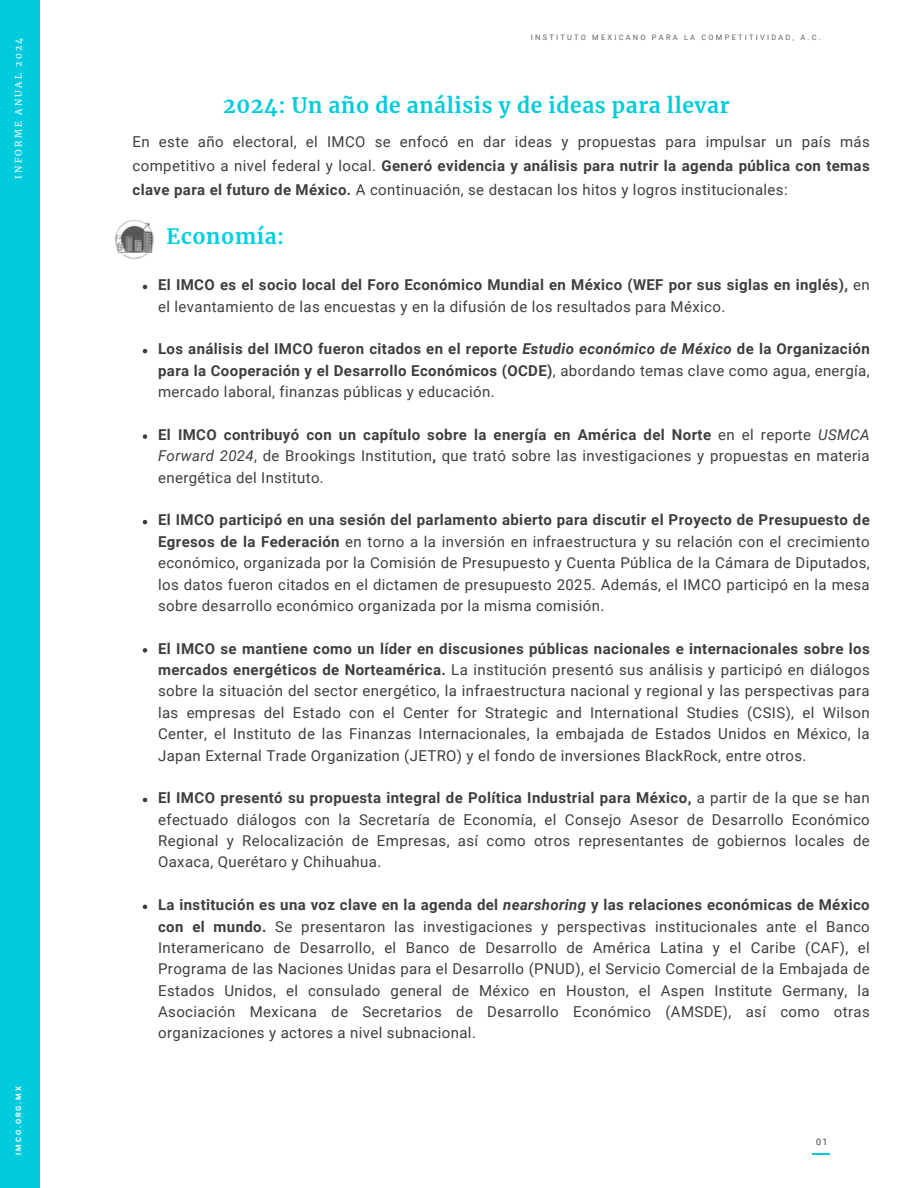
<style>
.page{position:relative;width:918px;height:1188px;background:#fff}
.page>*{position:absolute;margin:0;border:0;box-sizing:border-box;transform-origin:0 0}
.t1{font:700 21px "Merriweather";letter-spacing:.03em;color:#00cbdd}
.t2{font:700 21px "Merriweather";letter-spacing:.03em;color:#00cfe1}
.t3{font:15px/21.3px "Roboto";letter-spacing:.025em;color:#3e3e3f;text-align:justify}
.t4{font:700 15px/21.3px "Roboto";letter-spacing:.025em;color:#3e3e3f}
.t5{font:15px/21.3px "Roboto";letter-spacing:.025em;color:#3f3e40;text-align:justify}
.t6{font:9px "Merriweather";letter-spacing:.25em;color:#fff}
.t7{font:9px "Roboto";color:#3f3e40}
.t8{font:7.5px "Roboto";letter-spacing:.3em;color:#606060}
.t9{font:700 7.5px "Roboto";letter-spacing:.245em;color:#fff}
.s1{font-weight:700}
.s2{font-weight:400}
.s3{font-style:italic}
.s4{font-weight:700;color:#3f3e40}
.s5{color:#3f3e40}
.s6{font-weight:700;font-style:italic}
</style>
<div class="page">
<div style="left:0;top:0;width:39px;height:1188px;background:#00cbdd"></div>
<svg style="left:813px;top:1153px;width:17px;height:2px"></svg>
<img style="left:115px;top:220px;width:39px;height:39px">
<svg style="left:143px;top:285px;width:4px;height:4px"></svg>
<svg style="left:143px;top:349px;width:4px;height:4px"></svg>
<svg style="left:143px;top:434px;width:4px;height:5px"></svg>
<svg style="left:143px;top:520px;width:4px;height:4px"></svg>
<svg style="left:143px;top:648px;width:4px;height:5px"></svg>
<svg style="left:143px;top:798px;width:4px;height:4px"></svg>
<svg style="left:143px;top:905px;width:4px;height:4px"></svg>
<p class="t6" style="left:13px;top:179px;width:142px;rotate:-90deg">INFORME ANUAL 2024</p>
<p class="t9" style="left:14px;top:1155px;width:69px;rotate:-90deg">IMCO.ORG.MX</p>
<p class="t8" style="left:531px;top:33px;width:292px">INSTITUTO MEXICANO PARA LA COMPETITIVIDAD, A.C.</p>
<p class="t1" style="left:223px;top:93px;width:508px">2024: Un año de análisis y de ideas para llevar</p>
<p class="t3" style="left:133px;top:130px;width:739px;line-height:23.7px">En este año electoral, el IMCO se enfocó en dar ideas y propuestas para impulsar un país más competitivo a nivel federal y local. <span class="s1">Generó evidencia y análisis para nutrir la agenda pública con temas clave para el futuro de México.</span> A continuación, se destacan los hitos y logros institucionales:</p>
<p class="t2" style="left:167px;top:223px;width:119px">Economía:</p>
<h3 class="t4" style="left:158px;top:275px;width:713px">El IMCO es el socio local del Foro Económico Mundial en México (WEF por sus siglas en inglés), <span class="s2">en el levantamiento de las encuestas y en la difusión de los resultados para México.</span></h3>
<h4 class="t4" style="left:158px;top:339px;width:713px;text-align:justify">Los análisis del IMCO fueron citados en el reporte <span class="s3">Estudio económico de México</span> de la Organización para la Cooperación y el Desarrollo Económicos (OCDE)<span class="s2">, abordando temas clave como agua, energía, mercado laboral, finanzas públicas y educación.</span></h4>
<p class="t5" style="left:158px;top:424px;width:713px"><span class="s1">El IMCO contribuyó con un capítulo sobre la energía en América del Norte</span> en el reporte <span class="s3">USMCA Forward 2024</span>, de Brookings Institution<span class="s1">,</span> que trató sobre las investigaciones y propuestas en materia energética del Instituto.</p>
<h1 class="t3" style="left:158px;top:510px;width:713px"><span class="s1">El IMCO participó en una sesión del parlamento abierto para discutir el Proyecto de Presupuesto de Egresos de la</span> <span class="s4">Federación</span> <span class="s5">en torno a la inversión en infraestructura y su relación con el crecimiento económico, organizada por la Comisión de Presupuesto</span> y Cuenta Pública de la Cámara de Diputados, los datos fueron citados en el dictamen de presupuesto 2025. Además, el IMCO participó en la mesa sobre desarrollo económico organizada por la misma comisión.</h1>
<h2 class="t3" style="left:158px;top:638px;width:713px"><span class="s1">El IMCO se mantiene como un líder en discusiones públicas nacionales e internacionales sobre los mercados energéticos de Norteamérica.</span> La institución presentó sus análisis y participó en diálogos sobre la situación del sector energético, la infraestructura nacional y regional y las perspectivas para las empresas del Estado con el Center for Strategic and International Studies (CSIS), el Wilson Center, el Instituto de las Finanzas Internacionales, la embajada de Estados Unidos en México, la Japan External Trade Organization (JETRO) y el fondo de inversiones BlackRock, entre otros.</h2>
<p class="t3" style="left:158px;top:788px;width:713px"><span class="s1">El IMCO presentó su propuesta integral de Política Industrial para México,</span> <span class="s5">a partir de la que se han efectuado diálogos con la Secretaría de Economía,</span> el Consejo Asesor de Desarrollo Económico Regional y Relocalización de Empresas, así como otros representantes de gobiernos locales de Oaxaca, Querétaro y Chihuahua.</p>
<h1 class="t3" style="left:158px;top:894px;width:713px"><span class="s1">La institución es una voz clave en la agenda del</span> <span class="s6">nearshoring</span> <span class="s1">y las relaciones económicas de México con el mundo.</span> Se presentaron las investigaciones y perspectivas institucionales <span class="s5">ante el Banco Interamericano de Desarrollo,</span> el Banco de Desarrollo de América Latina y el Caribe (CAF), el Programa de las Naciones Unidas para el Desarrollo (PNUD), el Servicio Comercial de la Embajada de Estados Unidos, el consulado general de México en Houston, el Aspen Institute Germany, la Asociación Mexicana de Secretarios de Desarrollo Económico (AMSDE), así como otras organizaciones y actores a nivel subnacional.</h1>
<p class="t7" style="left:816px;top:1137px;width:13px">01</p>
</div>
